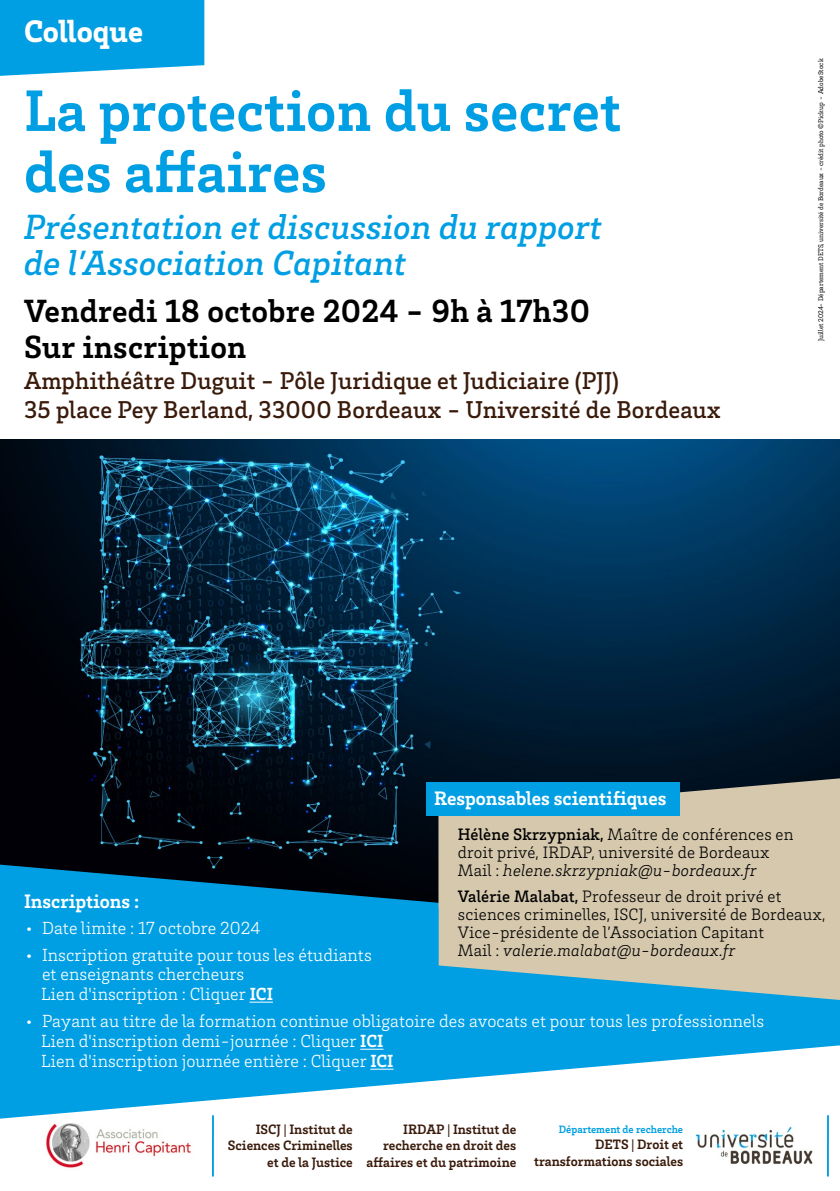
<style>
.page{position:relative;width:840px;height:1191px;background:#fff}
.page>*{position:absolute;margin:0;border:0;box-sizing:border-box;transform-origin:0 0}
.t1{font:700 59.8px/61.2px "Brix Slab";letter-spacing:.005em;color:#009fe3}
.t2{font:italic 500 35.8px/35.8px "Brix Slab";letter-spacing:.005em;color:#009fe3}
.t3{font:700 32.8px/35.8px "Brix Slab";letter-spacing:.01em;color:#000}
.t4{font:900 32px "Brix Slab";letter-spacing:.005em;color:#fff}
.t5{font:500 25px/28.8px "Brix Slab";letter-spacing:.005em;color:#3a1b0b}
.t6{font:700 20px "Brix Slab";color:#fff}
.t7{font:300 18px/20px "Brix Slab";letter-spacing:.005em;color:#fff}
.t8{font:300 17px/18px "Brix Slab";letter-spacing:.01em;color:#000}
.t9{font:700 14px/16.8px "Brix Slab";color:#3a1b0b;text-align:right}
.t10{font:700 11px "Brix Slab";color:#009fe3}
.t11{font:7px "Brix Slab";color:#000}
.s1{font-weight:500}
.s2{font-style:italic}
.s3{font-weight:700}
</style>
<div class="page">
<img style="left:0;top:439px;width:839px;height:425px">
<svg style="left:0;top:864px;width:839px;height:181px;background:#0090cf"></svg>
<svg style="left:0;top:1045px;width:839px;height:119px"></svg>
<svg style="left:0;top:0;width:204px;height:76px;background:#12a5e4"></svg>
<img style="left:41px;top:1120px;width:154px;height:49px">
<img style="left:695px;top:1126px;width:117px;height:38px">
<img style="left:210px;top:1113px;width:5px;height:64px">
<img style="left:824px;top:1113px;width:6px;height:64px">
<svg style="left:438px;top:778px;width:401px;height:33px;background:#8b887d"></svg>
<svg style="left:438px;top:811px;width:401px;height:189px;background:#c0c3b2"></svg>
<div style="left:425px;top:782px;width:254px;height:33px;background:#009fe3"></div>
<div style="left:249px;top:987px;width:36px;height:20px;background:#009fe3"></div>
<svg style="left:249px;top:1001px;width:24px;height:1px"></svg>
<div style="left:360px;top:1034px;width:36px;height:18px;background:#009fe3"></div>
<svg style="left:360px;top:1048px;width:23px;height:1px"></svg>
<div style="left:370px;top:1054px;width:36px;height:18px;background:#009fe3"></div>
<svg style="left:370px;top:1068px;width:24px;height:1px"></svg>
<h3 class="t4" style="left:24px;top:10px;width:120px">Colloque</h3>
<h1 class="t1" style="left:24px;top:77px;width:598px">La protection du secret des affaires</h1>
<h2 class="t2" style="left:24px;top:207px;width:579px">Présentation et discussion du rapport de l’Association Capitant</h2>
<h3 class="t3" style="left:24px;top:292px;width:567px">Vendredi 18 octobre 2024 - 9h à 17h30<br>Sur inscription</h3>
<h3 class="t5" style="left:24px;top:365px;width:698px">Amphithéâtre Duguit - Pôle Juridique et Judiciaire (PJJ)<br>35 place Pey Berland, 33000 Bordeaux - Université de Bordeaux</h3>
<p class="t11" style="left:815px;top:341px;width:284px;rotate:-90deg">Juillet 2024- Département DETS, université de Bordeaux - crédit photo©Pickup - AdobeStock</p>
<p class="t6" style="left:434px;top:785px;width:234px">Responsables scientifiques</p>
<p class="t8" style="left:457px;top:824px;width:337px"><span class="s1">Hélène Skrzypniak,</span> Maître de conférences en droit privé, IRDAP, université de Bordeaux<br>Mail : <span class="s2">helene.skrzypniak@u-bordeaux.fr</span></p>
<p class="t8" style="left:457px;top:887px;width:369px"><span class="s1">Valérie Malabat,</span> Professeur de droit privé et sciences criminelles, ISCJ, université de Bordeaux, Vice-présidente de l’Association Capitant<br>Mail : <span class="s2">valerie.malabat@u-bordeaux.fr</span></p>
<p class="t6" style="left:24px;top:888px;width:117px">Inscriptions :</p>
<p class="t7" style="left:24px;top:916px;width:238px">• Date limite : 17 octobre 2024</p>
<p class="t7" style="left:41px;top:943px;width:332px;text-indent:-17px">• Inscription gratuite pour tous les étudiants et enseignants chercheurs<br>Lien d'inscription : Cliquer <span class="s3">ICI</span></p>
<p class="t7" style="left:41px;top:1010px;width:724px;text-indent:-17px">• Payant au titre de la formation continue obligatoire des avocats et pour tous les professionnels<br>Lien d'inscription demi-journée : Cliquer <span class="s3">ICI<br></span>Lien d'inscription journée entière : Cliquer <span class="s3">ICI</span></p>
<p class="t9" style="left:228px;top:1120px;width:126px">ISCJ | Institut de<br>Sciences Criminelles et de la Justice</p>
<p class="t9" style="left:366px;top:1120px;width:151px">IRDAP | Institut de recherche en droit des affaires et du patrimoine</p>
<p class="t10" style="left:558px;top:1121px;width:126px">Département de recherche</p>
<p class="t9" style="left:534px;top:1135px;width:150px">DETS | Droit et transformations sociales</p>
</div>
